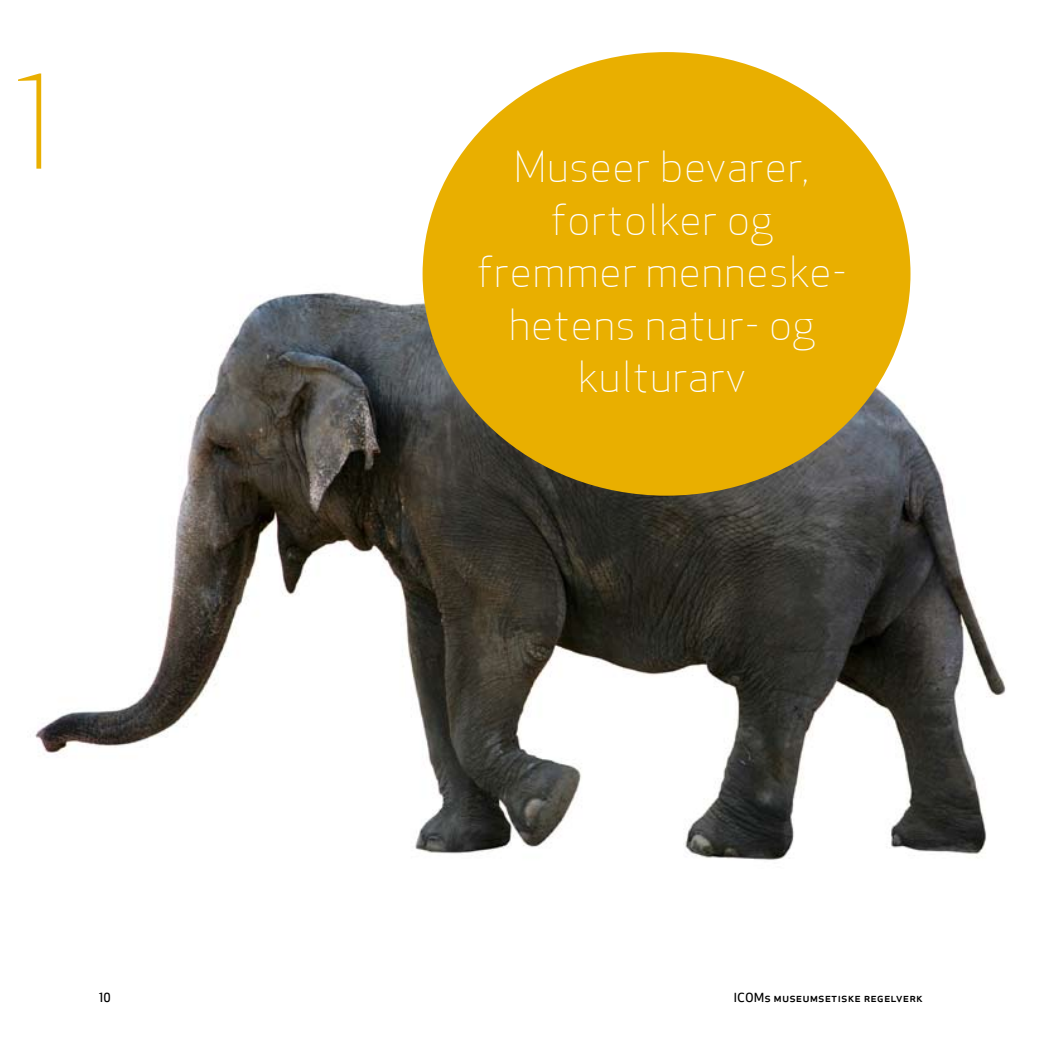
<style>
.page{position:relative;width:1042px;height:1042px;background:#fff}
.page>*{position:absolute;margin:0;border:0;box-sizing:border-box;transform-origin:0 0}
.t1{font:126px "Apex Sans Light C";color:#e9af00}
.t2{font:42px/52.5px "Apex Sans Light ST";color:#fff;text-align:center}
.t3{font:12.25px "Apex Sans Medium C";color:#000}
</style>
<div class="page">
<img style="left:35px;top:153px;width:971px;height:707px">
<div style="left:422px;top:52px;width:488px;height:444px;background:#e9af00;border-radius:50%"></div>
<h1 class="t1" style="left:13px;top:41px;width:47px">1</h1>
<p class="t2" style="left:477px;top:140px;width:372px">Museer bevarer, fortolker og fremmer menneske&shy;hetens natur- og kulturarv</p>
<p class="t3" style="left:99px;top:989px;width:13px">10</p>
<p class="t3" style="left:733px;top:989px;width:191px">ICOMs museumsetiske regelverk</p>
</div>
